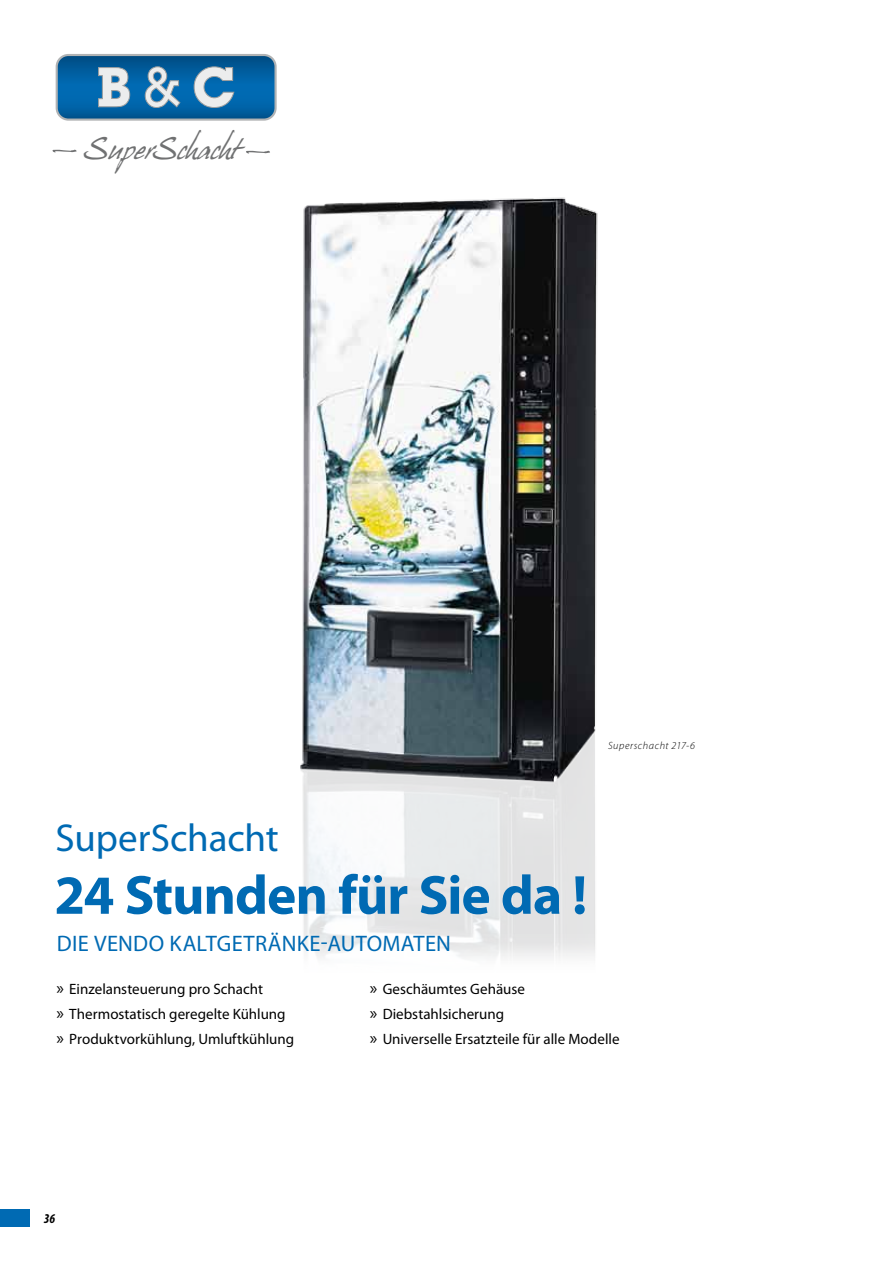
<style>
.page{position:relative;width:893px;height:1263px;background:#fff}
.page>*{position:absolute;margin:0;border:0;box-sizing:border-box;transform-origin:0 0}
.t1{font:700 55.5px "Myriad Pro";letter-spacing:-.02em;color:#006ab3}
.t2{font:700 55.2px "Lubalin Graph IT Cby BT";color:#eceded}
.t3{font:39px "Myriad Pro";letter-spacing:-.005em;color:#006ab3}
.t4{font:26.1px "Hans Hand";letter-spacing:-.005em;color:#707172}
.t5{font:22.5px "Myriad Pro";letter-spacing:.015em;color:#006ab3}
.t6{font:15px/25.2px "Myriad Pro";color:#000}
.t7{font:italic 700 condensed 13.5px "Myriad Pro";color:#000}
.t8{font:italic 300 10.5px "Myriad Pro";letter-spacing:.055em;color:#000}
.s1{font-weight:500}
.s2{font-size:18px}
</style>
<div class="page">
<img style="left:247px;top:150px;width:351px;height:808px">
<svg style="left:52px;top:150px;width:25px;height:2px"></svg>
<svg style="left:246px;top:151px;width:24px;height:3px"></svg>
<div style="left:0;top:1210px;width:30px;height:17px;background:#006ab3"></div>
<div style="left:56px;top:54px;width:221px;height:67px;border:2px solid #b1b3b4;border-radius:12px"></div>
<svg style="left:57px;top:55px;width:219px;height:65px;background:#1167a3"></svg>
<h2 class="t2" style="left:97px;top:54px;width:141px">B<span class="s1">&amp;</span>C</h2>
<h3 class="t4" style="left:84px;top:135px;width:156px">SuperSchacht</h3>
<p class="t8" style="left:608px;top:739px;width:88px">Superschacht 217-6</p>
<h3 class="t3" style="left:55px;top:814px;width:225px">SuperSchacht</h3>
<h1 class="t1" style="left:54px;top:859px;width:534px">24 Stunden für Sie da !</h1>
<h3 class="t5" style="left:57px;top:929px;width:396px">DIE VENDO KALTGETRÄNKE-AUTOMATEN</h3>
<p class="t6" style="left:57px;top:976px;width:239px"><span class="s2">»</span> Einzelansteuerung pro Schacht<br><span class="s2">»</span> Thermostatisch geregelte Kühlung <span class="s2">»</span> Produktvorkühlung, Umluftkühlung</p>
<p class="t6" style="left:370px;top:976px;width:251px"><span class="s2">»</span> Geschäumtes Gehäuse<br><span class="s2">»</span> Diebstahlsicherung<br><span class="s2">»</span> Universelle Ersatzteile für alle Modelle</p>
<p class="t7" style="left:44px;top:1210px;width:13px">36</p>
</div>
